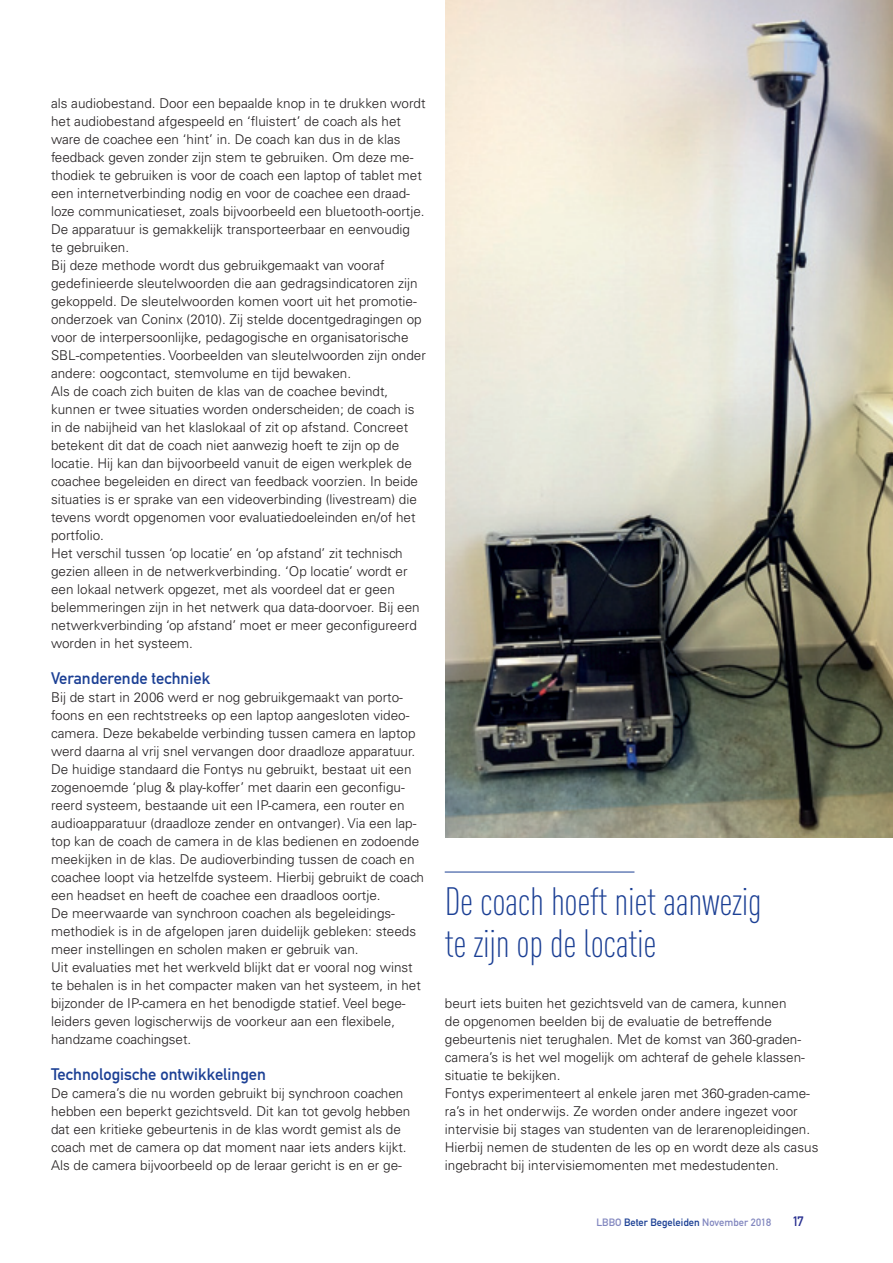
<style>
.page{position:relative;width:893px;height:1263px;background:#fff}
.page>*{position:absolute;margin:0;border:0;box-sizing:border-box;transform-origin:0 0}
.t1{font:300 39px/42.5px "DIN Cond";letter-spacing:-.01em;color:#1b3f94}
.t2{font:16.5px "DIN Mittelschrift LT";color:#1b3f94}
.t3{font:300 13.5px/18px "Univers LT Std";color:#231f20}
.t4{font:13.5px "DIN Mittelschrift LT";color:#2b3291}
.t5{font:10.5px "DIN Mittelschrift LT";color:#8287bf}
.s1{color:#1b3f94}
</style>
<div class="page">
<img style="left:446px;top:0;width:447px;height:837px">
<hr style="left:445px;top:872px;width:189px;height:1px;background:#1b3f94">
<p class="t3" style="left:51px;top:94px;width:376px">als audiobestand. Door een bepaalde knop in te drukken wordt het audiobestand afgespeeld en ‘fluistert’ de coach als het ware de coachee een ‘hint’ in. De coach kan dus in de klas feedback geven zonder zijn stem te gebruiken. Om deze me&shy;thodiek te gebruiken is voor de coach een laptop of tablet met een internetverbinding nodig en voor de coachee een draad&shy;loze communicatieset, zoals bijvoorbeeld een bluetooth-oortje.<br>De apparatuur is gemakkelijk transporteerbaar en eenvoudig<br>te gebruiken.<br>Bij deze methode wordt dus gebruikgemaakt van vooraf gedefinieerde sleutelwoorden die aan gedragsindicatoren zijn gekoppeld. De sleutelwoorden komen voort uit het promotie&shy;onderzoek van Coninx (2010). Zij stelde docentgedragingen op voor de interpersoonlijke, pedagogische en organisatorische SBL-competenties. Voorbeelden van sleutelwoorden zijn onder andere: oogcontact, stemvolume en tijd bewaken.<br>Als de coach zich buiten de klas van de coachee bevindt, kunnen er twee situaties worden onderscheiden; de coach is in de nabijheid van het klaslokaal of zit op afstand. Concreet betekent dit dat de coach niet aanwezig hoeft te zijn op de locatie. Hij kan dan bijvoorbeeld vanuit de eigen werkplek de coachee begeleiden en direct van feedback voorzien. In beide situaties is er sprake van een videoverbinding (livestream) die tevens wordt opgenomen voor evaluatiedoeleinden en/of het portfolio.<br>Het verschil tussen ‘op locatie’ en ‘op afstand’ zit technisch gezien alleen in de netwerkverbinding. ‘Op locatie’ wordt er een lokaal netwerk opgezet, met als voordeel dat er geen belemmeringen zijn in het netwerk qua data-doorvoer. Bij een netwerkverbinding ‘op afstand’ moet er meer geconfigureerd worden in het systeem.</p>
<p class="t2" style="left:51px;top:669px;width:161px">Veranderende techniek</p>
<p class="t3" style="left:51px;top:688px;width:374px">Bij de start in 2006 werd er nog gebruikgemaakt van porto&shy;foons en een rechtstreeks op een laptop aangesloten video&shy;camera. Deze bekabelde verbinding tussen camera en laptop werd daarna al vrij snel vervangen door draadloze apparatuur.<br>De huidige standaard die Fontys nu gebruikt, bestaat uit een zogenoemde ‘plug &amp; play-koffer’ met daarin een geconfigu&shy;reerd systeem, bestaande uit een IP-camera, een router en audioapparatuur (draadloze zender en ontvanger). Via een lap&shy;top kan de coach de camera in de klas bedienen en zodoende meekijken in de klas. De audioverbinding tussen de coach en coachee loopt via hetzelfde systeem. Hierbij gebruikt de coach een headset en heeft de coachee een draadloos oortje.<br>De meerwaarde van synchroon coachen als begeleidings&shy;methodiek is in de afgelopen jaren duidelijk gebleken: steeds meer instellingen en scholen maken er gebruik van.<br>Uit evaluaties met het werkveld blijkt dat er vooral nog winst te behalen is in het compacter maken van het systeem, in het bijzonder de IP-camera en het benodigde statief. Veel bege&shy;leiders geven logischerwijs de voorkeur aan een flexibele, handzame coachingset.</p>
<p class="t2" style="left:51px;top:1065px;width:216px">Technologische ontwikkelingen</p>
<p class="t3" style="left:51px;top:1084px;width:361px">De camera’s die nu worden gebruikt bij synchroon coachen hebben een beperkt gezichtsveld. Dit kan tot gevolg hebben dat een kritieke gebeurtenis in de klas wordt gemist als de coach met de camera op dat moment naar iets anders kijkt.<br>Als de camera bijvoorbeeld op de leraar gericht is en er ge-</p>
<h1 class="t1" style="left:445px;top:880px;width:318px">De coach hoeft niet aanwezig te zijn op de locatie</h1>
<p class="t3" style="left:445px;top:994px;width:375px">beurt iets buiten het gezichtsveld van de camera, kunnen<br>de opgenomen beelden bij de evaluatie de betreffende gebeurtenis niet terughalen. Met de komst van 360-graden&shy;camera’s is het wel mogelijk om achteraf de gehele klassen&shy;situatie te bekijken.<br>Fontys experimenteert al enkele jaren met 360-graden-came&shy;ra’s in het onderwijs. Ze worden onder andere ingezet voor intervisie bij stages van studenten van de lerarenopleidingen.<br>Hierbij nemen de studenten de les op en wordt deze als casus ingebracht bij intervisiemomenten met medestudenten.</p>
<p class="t5" style="left:596px;top:1216px;width:176px">lbbo <span class="s1">Beter Begeleiden</span> November 2018</p>
<p class="t4" style="left:792px;top:1213px;width:12px">17</p>
</div>
